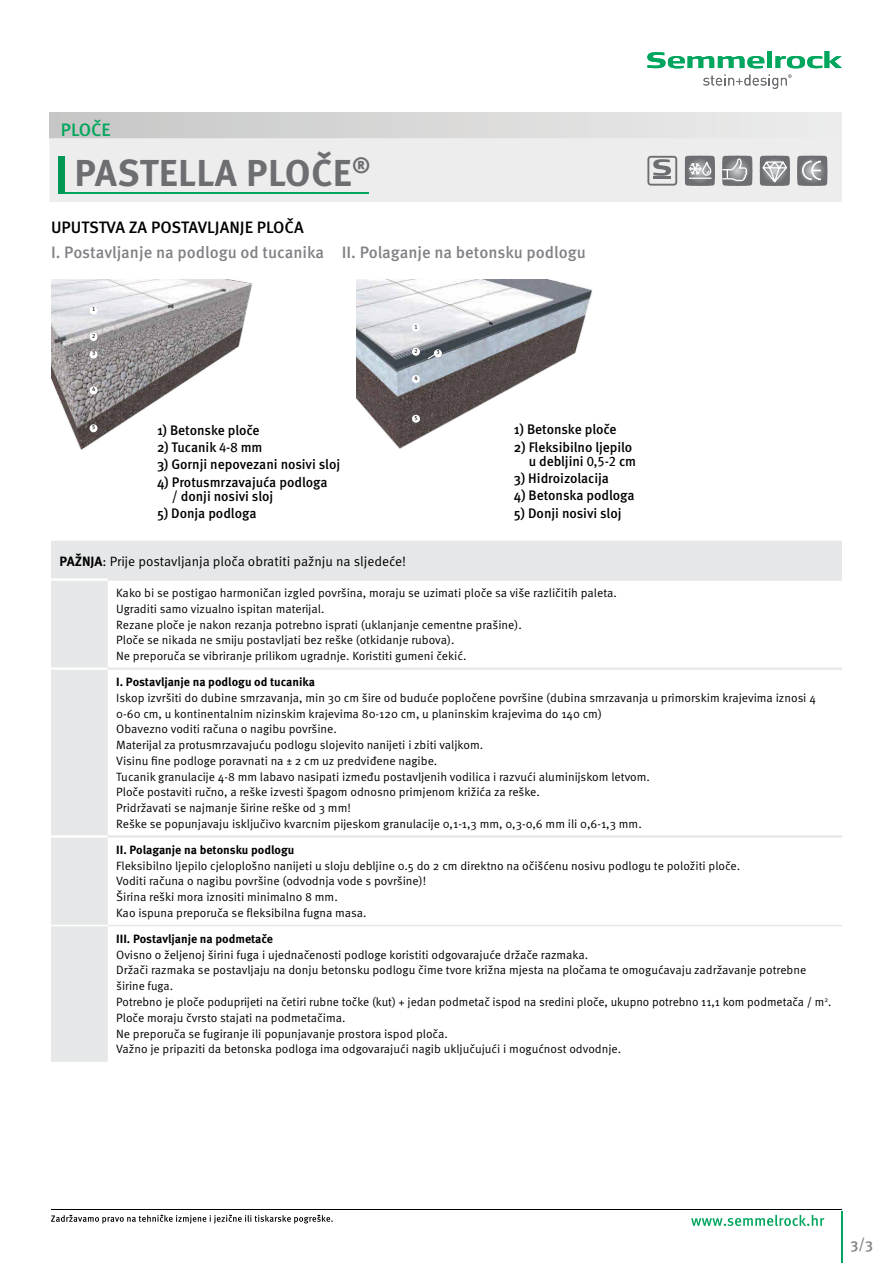
<style>
.page{position:relative;width:893px;height:1263px;background:#fff}
.page>*{position:absolute;margin:0;border:0;box-sizing:border-box;transform-origin:0 0}
.t1{font:700 37.5px "Meta Pro";letter-spacing:.01em;color:#6d6e71}
.t2{font:500 18px "Meta Pro";letter-spacing:-.005em;color:#00a65d}
.t3{font:500 16.5px "Meta Pro";color:#808285}
.t4{font:500 16.5px "Meta Pro";color:#000}
.t5{font:500 15px "Meta Pro";color:#808285}
.t6{font:500 13.8px/14.7px "Meta Pro";letter-spacing:-.005em;color:#000}
.t7{font:13.5px "Meta Pro";color:#000}
.t8{font:12px/15.8px "Meta Pro";color:#000}
.t9{font:700 12px "Meta Pro";color:#000}
.t10{font:6px "Meta Plus Book Caps";color:#000}
.s1{font-family:"Meta Plus Book Caps";font-weight:400}
.s2{font-weight:700}
</style>
<div class="page">
<hr style="left:51px;top:1209px;width:791px;height:1px;background:#000">
<svg style="left:691px;top:1215px;width:133px;height:11px"></svg>
<hr style="left:841px;top:1211px;width:1px;height:52px;background:#00a65d">
<svg style="left:51px;top:1215px;width:282px;height:8px"></svg>
<svg style="left:51px;top:542px;width:791px;height:520px"></svg>
<hr style="left:51px;top:578px;width:57px;height:3px;background:#fff">
<hr style="left:51px;top:667px;width:57px;height:3px;background:#fff">
<hr style="left:51px;top:835px;width:57px;height:2px;background:#fff">
<hr style="left:108px;top:578px;width:734px;height:3px;background:#e6e7e8">
<hr style="left:108px;top:667px;width:734px;height:3px;background:#e6e7e8">
<hr style="left:108px;top:835px;width:734px;height:2px;background:#e6e7e8">
<hr style="left:51px;top:541px;width:57px;height:1px;background:#e6e7e8">
<hr style="left:108px;top:541px;width:734px;height:1px;background:#e6e7e8">
<hr style="left:108px;top:925px;width:734px;height:1px;background:#e6e7e8">
<hr style="left:51px;top:925px;width:57px;height:1px;background:#fff">
<img style="left:51px;top:279px;width:202px;height:171px">
<div style="left:90px;top:307px;width:8px;height:8px;background:#fff;border-radius:50%"></div>
<div style="left:90px;top:333px;width:8px;height:8px;background:#fff;border-radius:50%"></div>
<div style="left:90px;top:351px;width:8px;height:8px;background:#fff;border-radius:50%"></div>
<div style="left:90px;top:386px;width:8px;height:8px;background:#fff;border-radius:50%"></div>
<div style="left:90px;top:424px;width:8px;height:8px;background:#fff;border-radius:50%"></div>
<img style="left:357px;top:279px;width:236px;height:170px">
<div style="left:412px;top:324px;width:8px;height:8px;background:#fff;border-radius:50%"></div>
<div style="left:412px;top:348px;width:8px;height:8px;background:#fff;border-radius:50%"></div>
<div style="left:434px;top:349px;width:8px;height:8px;background:#fff;border-radius:50%"></div>
<div style="left:412px;top:375px;width:8px;height:8px;background:#fff;border-radius:50%"></div>
<div style="left:412px;top:415px;width:8px;height:8px;background:#fff;border-radius:50%"></div>
<svg style="left:428px;top:354px;width:8px;height:5px"></svg>
<div style="left:49px;top:113px;width:793px;height:25px;background:linear-gradient(to right,#c6c6c6,#ededed)"></div>
<div style="left:49px;top:138px;width:793px;height:64px;background:#ededed"></div>
<svg style="left:647px;top:52px;width:117px;height:16px"></svg>
<div style="left:767px;top:51px;width:5px;height:17px;background:#00a65d"></div>
<svg style="left:775px;top:51px;width:67px;height:17px"></svg>
<svg style="left:703px;top:74px;width:89px;height:15px"></svg>
<svg style="left:722px;top:156px;width:30px;height:30px"></svg>
<div style="left:722px;top:156px;width:30px;height:30px;background:#6d6e71;border-radius:6px"></div>
<div style="left:725px;top:158px;width:25px;height:25px;background:#737577;border-radius:50%"></div>
<div style="left:725px;top:159px;width:24px;height:24px;background:#77787b;border-radius:50%"></div>
<div style="left:726px;top:159px;width:23px;height:23px;background:#7c7e81;border-radius:50%"></div>
<svg style="left:721px;top:158px;width:27px;height:24px"></svg>
<svg style="left:647px;top:156px;width:30px;height:30px"></svg>
<div style="left:760px;top:156px;width:30px;height:30px;background:#6d6e71;border-radius:3px"></div>
<div style="left:762px;top:158px;width:25px;height:25px;background:#737577;border-radius:50%"></div>
<div style="left:763px;top:159px;width:23px;height:23px;background:#7c7e81;border-radius:50%"></div>
<svg style="left:762px;top:161px;width:25px;height:22px"></svg>
<div style="left:685px;top:156px;width:30px;height:30px;background:#6d6e71;border-radius:3px"></div>
<div style="left:687px;top:158px;width:25px;height:25px;background:#737577;border-radius:50%"></div>
<div style="left:688px;top:159px;width:24px;height:24px;background:#77787b;border-radius:50%"></div>
<div style="left:688px;top:159px;width:23px;height:23px;background:#7c7e81;border-radius:50%"></div>
<div style="left:689px;top:160px;width:21px;height:21px;background:#808285;border-radius:50%"></div>
<div style="left:690px;top:161px;width:20px;height:20px;background:#848688;border-radius:50%"></div>
<div style="left:690px;top:161px;width:19px;height:19px;background:#8a8c8e;border-radius:50%"></div>
<svg style="left:688px;top:162px;width:24px;height:17px"></svg>
<div style="left:797px;top:156px;width:30px;height:30px;background:#6d6e71;border-radius:3px"></div>
<div style="left:800px;top:158px;width:25px;height:25px;background:#737577;border-radius:50%"></div>
<div style="left:800px;top:159px;width:24px;height:24px;background:#77787b;border-radius:50%"></div>
<div style="left:801px;top:159px;width:23px;height:23px;background:#7c7e81;border-radius:50%"></div>
<svg style="left:802px;top:160px;width:20px;height:21px"></svg>
<hr style="left:58px;top:193px;width:310px;height:1px;background:#00a65d">
<div style="left:58px;top:156px;width:7px;height:38px;background:#009856"></div>
<h2 class="t2" style="left:61px;top:119px;width:51px">PLOČE</h2>
<h1 class="t1" style="left:74px;top:149px;width:297px">PASTELLA PLOČE<sup>®</sup></h1>
<h3 class="t4" style="left:51px;top:217px;width:254px">UPUTSTVA ZA POSTAVLJANJE PLOČA</h3>
<h3 class="t3" style="left:51px;top:242px;width:537px">I. Postavljanje na podlogu od tucanika II. Polaganje na betonsku podlogu</h3>
<p class="t10" style="left:92px;top:306px;width:5px">1</p>
<p class="t10" style="left:92px;top:332px;width:5px">2</p>
<p class="t10" style="left:92px;top:350px;width:5px">3</p>
<p class="t10" style="left:92px;top:386px;width:5px">4</p>
<p class="t10" style="left:92px;top:424px;width:5px">5</p>
<p class="t6" style="left:157px;top:423px;width:104px">1) Betonske ploče</p>
<p class="t6" style="left:157px;top:440px;width:107px">2) Tucanik <span class="s1">4-8</span> mm</p>
<p class="t6" style="left:157px;top:457px;width:185px">3) Gornji nepovezani nosivi sloj</p>
<p class="t6" style="left:172px;top:475px;width:157px;text-indent:-15px">4) Protusmrzavajuća podloga / donji nosivi sloj</p>
<p class="t6" style="left:157px;top:506px;width:101px">5) Donja podloga</p>
<p class="t10" style="left:414px;top:323px;width:5px">1</p>
<p class="t10" style="left:414px;top:347px;width:5px">2</p>
<p class="t10" style="left:436px;top:349px;width:5px">3</p>
<p class="t10" style="left:414px;top:374px;width:5px">4</p>
<p class="t10" style="left:414px;top:414px;width:5px">5</p>
<p class="t6" style="left:514px;top:422px;width:104px">1) Betonske ploče</p>
<p class="t6" style="left:514px;top:440px;width:124px;text-align:right">2) Fleksibilno ljepilo u debljini <span class="s1">0,5-2</span> cm</p>
<p class="t6" style="left:514px;top:471px;width:97px">3) Hidroizolacija</p>
<p class="t6" style="left:514px;top:488px;width:122px">4) Betonska podloga</p>
<p class="t6" style="left:514px;top:505px;width:109px">5) Donji nosivi sloj</p>
<p class="t7" style="left:60px;top:552px;width:348px"><span class="s2">PAŽNJA</span>: Prije postavljanja ploča obratiti pažnju na sljedeće!</p>
<p class="t8" style="left:116px;top:585px;width:502px">Kako bi se postigao harmoničan izgled površina, moraju se uzimati ploče sa više različitih paleta.<br>Ugraditi samo vizualno ispitan materijal.<br>Rezane ploče je nakon rezanja potrebno isprati (uklanjanje cementne prašine).<br>Ploče se nikada ne smiju postavljati bez reške (otkidanje rubova).<br>Ne preporuča se vibriranje prilikom ugradnje. Koristiti gumeni čekić.</p>
<p class="t9" style="left:116px;top:674px;width:200px">I. Postavljanje na podlogu od tucanika</p>
<p class="t8" style="left:116px;top:690px;width:701px">Iskop izvršiti do dubine smrzavanja, min 30 cm šire od buduće popločene površine (dubina smrzavanja u primorskim krajevima iznosi 4<br>0-60 cm, u kontinentalnim nizinskim krajevima 80-120 cm, u planinskim krajevima do 140 cm)<br>Obavezno voditi računa o nagibu površine.<br>Materijal za protusmrzavajuću podlogu slojevito nanijeti i zbiti valjkom.<br>Visinu fine podloge poravnati na ± 2 cm uz predviđene nagibe.<br>Tucanik granulacije 4-8 mm labavo nasipati između postavljenih vodilica i razvući aluminijskom letvom.<br>Ploče postaviti ručno, a reške izvesti špagom odnosno primjenom križića za reške.<br>Pridržavati se najmanje širine reške od 3 mm!<br>Reške se popunjavaju isključivo kvarcnim pijeskom granulacije 0,1-1,3 mm, 0,3-0,6 mm ili 0,6-1,3 mm.</p>
<p class="t9" style="left:116px;top:842px;width:180px">II. Polaganje na betonsku podlogu</p>
<p class="t8" style="left:116px;top:858px;width:625px">Fleksibilno ljepilo cjeloplošno nanijeti u sloju debljine 0.5 do 2 cm direktno na očišćenu nosivu podlogu te položiti ploče.<br>Voditi računa o nagibu površine (odvodnja vode s površine)!<br>Širina reški mora iznositi minimalno 8 mm.<br>Kao ispuna preporuča se fleksibilna fugna masa.</p>
<p class="t9" style="left:116px;top:931px;width:158px">III. Postavljanje na podmetače</p>
<p class="t8" style="left:116px;top:947px;width:717px">Ovisno o željenoj širini fuga i ujednačenosti podloge koristiti odgovarajuće držače razmaka.<br>Držači razmaka se postavljaju na donju betonsku podlogu čime tvore križna mjesta na pločama te omogućavaju zadržavanje potrebne širine fuga.<br>Potrebno je ploče poduprijeti na četiri rubne točke (kut) + jedan podmetač ispod na sredini ploče, ukupno potrebno 11,1 kom podmetača / m<sup>2</sup>.<br>Ploče moraju čvrsto stajati na podmetačima.<br>Ne preporuča se fugiranje ili popunjavanje prostora ispod ploča.<br>Važno je pripaziti da betonska podloga ima odgovarajući nagib uključujući i mogućnost odvodnje.</p>
<p class="t5" style="left:850px;top:1234px;width:24px">3/3</p>
</div>
